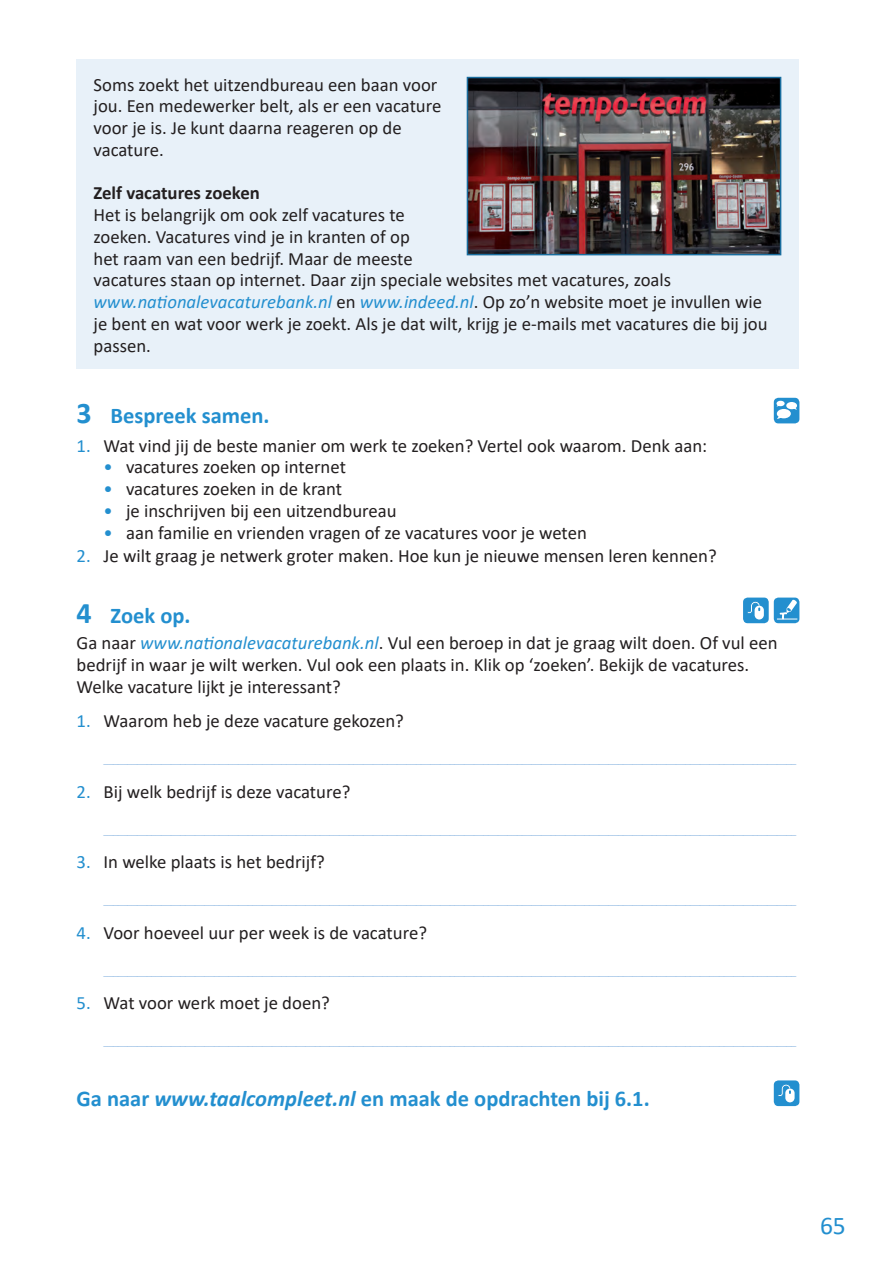
<style>
.page{position:relative;width:893px;height:1263px;background:#fff}
.page>*{position:absolute;margin:0;border:0;box-sizing:border-box;transform-origin:0 0}
.t1{font:25.5px "Calibri";color:#238fcf}
.t2{font:700 22.5px "Calibri";color:#238fcf}
.t3{font:18.75px/21.8px "Calibri";color:#231f20}
.t4{font:700 18.75px "Calibri";color:#231f20}
.t5{font:10.5px "Calibri";color:#97bde4}
.s1{font-style:italic;color:#238fcf}
.s2{font-size:30px}
.s3{color:#238fcf}
.s4{font-style:italic}
</style>
<div class="page">
<div style="left:77px;top:60px;width:722px;height:309px;background:#e8f1f9"></div>
<div style="left:774px;top:398px;width:25px;height:25px;background:#238fcf;border-radius:5px"></div>
<svg style="left:776px;top:401px;width:21px;height:18px"></svg>
<div style="left:743px;top:598px;width:26px;height:25px;background:#238fcf;border-radius:5px"></div>
<svg style="left:746px;top:601px;width:18px;height:23px"></svg>
<div style="left:774px;top:598px;width:25px;height:25px;background:#238fcf;border-radius:5px"></div>
<svg style="left:777px;top:599px;width:20px;height:21px"></svg>
<div style="left:774px;top:1080px;width:25px;height:26px;background:#238fcf;border-radius:5px"></div>
<svg style="left:778px;top:1084px;width:17px;height:23px"></svg>
<img style="left:470px;top:80px;width:308px;height:172px">
<div style="left:467px;top:77px;width:314px;height:178px;border:2px solid #196d9e"></div>
<p class="t3" style="left:94px;top:73px;width:349px">Soms zoekt het uitzendbureau een baan voor jou. Een medewerker belt, als er een vacature voor je is. Je kunt daarna reageren op de vacature.</p>
<p class="t4" style="left:94px;top:180px;width:168px">Zelf vacatures zoeken</p>
<p class="t3" style="left:94px;top:204px;width:675px">Het is belangrijk om ook zelf vacatures te<br>zoeken. Vacatures vind je in kranten of op<br>het raam van een bedrijf. Maar de meeste<br>vacatures staan op internet. Daar zijn speciale websites met vacatures, zoals <span class="s1">www.nationalevacaturebank.nl</span> en <span class="s1">www.indeed.nl</span>. Op zo’n website moet je invullen wie je bent en wat voor werk je zoekt. Als je dat wilt, krijg je e-mails met vacatures die bij jou passen.</p>
<p class="t2" style="left:77px;top:400px;width:195px"><span class="s2">3</span> Bespreek samen.</p>
<p class="t3" style="left:77px;top:434px;width:632px"><span class="s3">1.</span> Wat vind jij de beste manier om werk te zoeken? Vertel ook waarom. Denk aan:</p>
<p class="t3" style="left:104px;top:456px;width:244px"><span class="s3">•</span> vacatures zoeken op internet</p>
<p class="t3" style="left:104px;top:477px;width:240px"><span class="s3">•</span> vacatures zoeken in de krant</p>
<p class="t3" style="left:104px;top:499px;width:295px"><span class="s3">•</span> je inschrijven bij een uitzendbureau</p>
<p class="t3" style="left:104px;top:521px;width:485px"><span class="s3">•</span> aan familie en vrienden vragen of ze vacatures voor je weten</p>
<p class="t3" style="left:77px;top:545px;width:642px"><span class="s3">2.</span> Je wilt graag je netwerk groter maken. Hoe kun je nieuwe mensen leren kennen?</p>
<p class="t2" style="left:77px;top:600px;width:115px"><span class="s2">4</span> Zoek op.</p>
<p class="t3" style="left:77px;top:632px;width:703px">Ga naar <span class="s1">www.nationalevacaturebank.nl</span>. Vul een beroep in dat je graag wilt doen. Of vul een bedrijf in waar je wilt werken. Vul ook een plaats in. Klik op ‘zoeken’. Bekijk de vacatures.<br>Welke vacature lijkt je interessant?</p>
<p class="t3" style="left:77px;top:710px;width:329px"><span class="s3">1.</span> Waarom heb je deze vacature gekozen?</p>
<p class="t5" style="left:104px;top:752px;width:694px">________________________________________________________________________________________________________________________________________________</p>
<p class="t3" style="left:77px;top:780px;width:275px"><span class="s3">2.</span> Bij welk bedrijf is deze vacature?</p>
<p class="t5" style="left:104px;top:823px;width:694px">________________________________________________________________________________________________________________________________________________</p>
<p class="t3" style="left:77px;top:851px;width:250px"><span class="s3">3.</span> In welke plaats is het bedrijf?</p>
<p class="t5" style="left:104px;top:893px;width:694px">________________________________________________________________________________________________________________________________________________</p>
<p class="t3" style="left:77px;top:921px;width:352px"><span class="s3">4.</span> Voor hoeveel uur per week is de vacature?</p>
<p class="t5" style="left:104px;top:964px;width:694px">________________________________________________________________________________________________________________________________________________</p>
<p class="t3" style="left:77px;top:992px;width:255px"><span class="s3">5.</span> Wat voor werk moet je doen?</p>
<p class="t5" style="left:104px;top:1034px;width:694px">________________________________________________________________________________________________________________________________________________</p>
<p class="t2" style="left:77px;top:1083px;width:575px">Ga naar <span class="s4">www.taalcompleet.nl</span> en maak de opdrachten bij 6.1.</p>
<h1 class="t1" style="left:820px;top:1208px;width:27px">65</h1>
</div>
